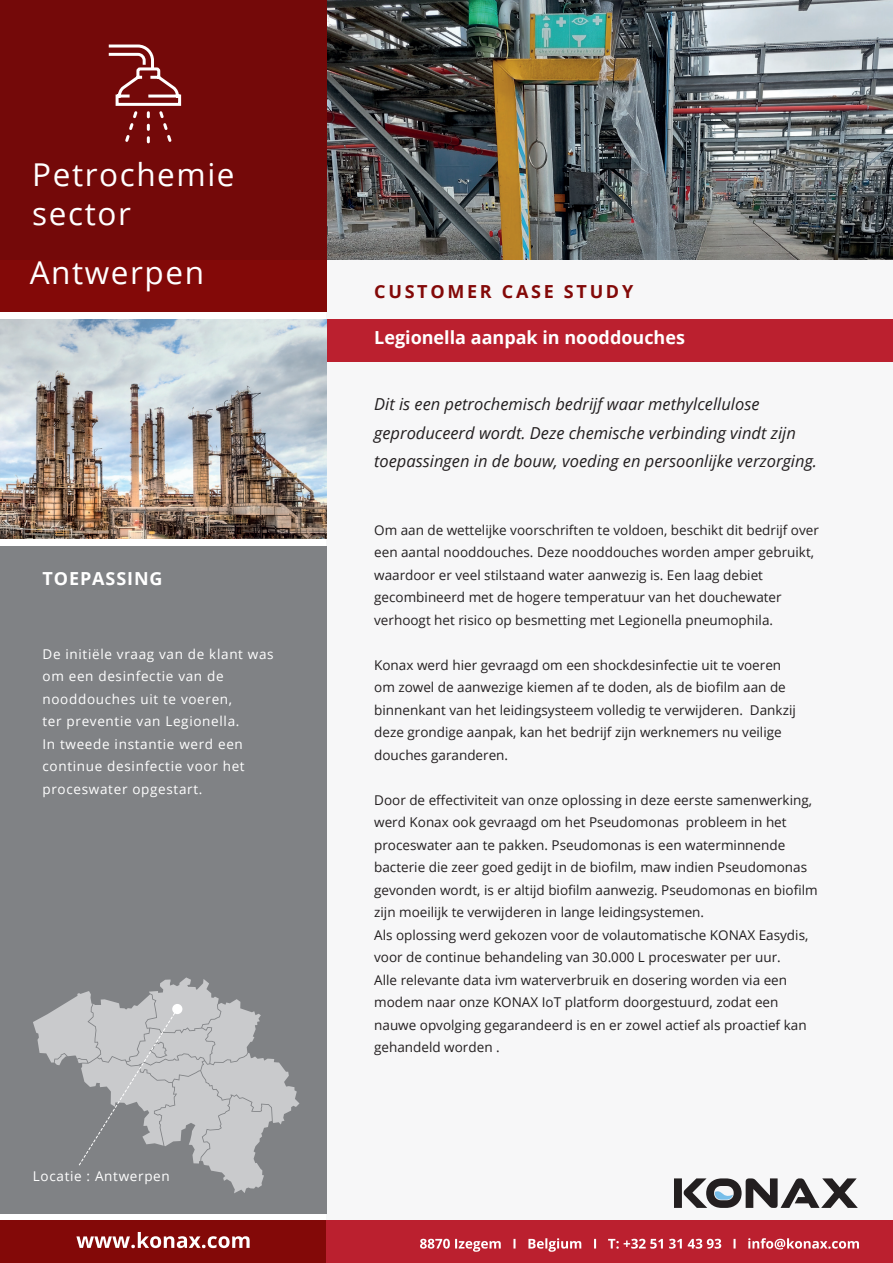
<style>
.page{position:relative;width:893px;height:1263px;background:#fff}
.page>*{position:absolute;margin:0;border:0;box-sizing:border-box;transform-origin:0 0}
.t1{font:31.5px/39px "Open Sans";letter-spacing:.05em;color:#fff}
.t2{font:700 18px "Open Sans";color:#fff}
.t3{font:700 18px "Open Sans";letter-spacing:.15em;color:#830908}
.t4{font:700 18px "Open Sans";letter-spacing:.05em;color:#fff}
.t5{font:italic 16.5px/28.5px "Open Sans";color:#231f20}
.t6{font:13.5px/22.5px "Open Sans";color:#231f20}
.t7{font:13.5px/22.5px "Open Sans";letter-spacing:.05em;color:#fff}
</style>
<div class="page">
<div style="left:326px;top:0;width:567px;height:1249px;background:#f7f7f8"></div>
<img style="left:326px;top:0;width:567px;height:259px">
<div style="left:0;top:259px;width:326px;height:53px;background:#830908"></div>
<div style="left:0;top:0;width:326px;height:259px;background:#740909"></div>
<div style="left:205px;top:319px;width:688px;height:42px;background:#bb202f"></div>
<img style="left:0;top:319px;width:326px;height:220px">
<div style="left:0;top:546px;width:326px;height:668px;background:#808285"></div>
<svg style="left:33px;top:977px;width:266px;height:216px"></svg>
<div style="left:0;top:1220px;width:326px;height:43px;background:#830908"></div>
<svg style="left:76px;top:1232px;width:174px;height:16px"></svg>
<div style="left:326px;top:1220px;width:567px;height:43px;background:#bb202f"></div>
<svg style="left:420px;top:1238px;width:439px;height:14px"></svg>
<svg style="left:674px;top:1178px;width:184px;height:30px"></svg>
<svg style="left:108px;top:44px;width:74px;height:100px"></svg>
<h1 class="t1" style="left:32px;top:154px;width:204px">Petrochemie sector</h1>
<h1 class="t1" style="left:30px;top:252px;width:176px">Antwerpen</h1>
<h2 class="t4" style="left:43px;top:565px;width:122px">TOEPASSING</h2>
<p class="t7" style="left:43px;top:642px;width:233px">De initiële vraag van de klant was om een desinfectie van de nooddouches uit te voeren,<br>ter preventie van Legionella.<br>In tweede instantie werd een continue desinfectie voor het proceswater opgestart.</p>
<p class="t7" style="left:33px;top:1165px;width:138px">Locatie : Antwerpen</p>
<h2 class="t3" style="left:374px;top:279px;width:261px">CUSTOMER CASE STUDY</h2>
<h2 class="t2" style="left:374px;top:325px;width:312px">Legionella aanpak in nooddouches</h2>
<p class="t5" style="left:374px;top:389px;width:444px">Dit is een petrochemisch bedrijf waar methylcellulose geproduceerd wordt. Deze chemische verbinding vindt zijn toepassingen in de bouw, voeding en persoonlijke verzorging.</p>
<p class="t6" style="left:374px;top:518px;width:446px">Om aan de wettelijke voorschriften te voldoen, beschikt dit bedrijf over een aantal nooddouches. Deze nooddouches worden amper gebruikt, waardoor er veel stilstaand water aanwezig is. Een laag debiet gecombineerd met de hogere temperatuur van het douchewater verhoogt het risico op besmetting met Legionella pneumophila.</p>
<p class="t6" style="left:374px;top:653px;width:423px">Konax werd hier gevraagd om een shockdesinfectie uit te voeren om zowel de aanwezige kiemen af te doden, als de biofilm aan de binnenkant van het leidingsysteem volledig te verwijderen. Dankzij deze grondige aanpak, kan het bedrijf zijn werknemers nu veilige douches garanderen.</p>
<p class="t6" style="left:374px;top:788px;width:445px">Door de effectiviteit van onze oplossing in deze eerste samenwerking, werd Konax ook gevraagd om het Pseudomonas probleem in het proceswater aan te pakken. Pseudomonas is een waterminnende bacterie die zeer goed gedijt in de biofilm, maw indien Pseudomonas gevonden wordt, is er altijd biofilm aanwezig. Pseudomonas en biofilm zijn moeilijk te verwijderen in lange leidingsystemen.<br>Als oplossing werd gekozen voor de volautomatische KONAX Easydis, voor de continue behandeling van 30.000 L proceswater per uur.<br>Alle relevante data ivm waterverbruik en dosering worden via een modem naar onze KONAX IoT platform doorgestuurd, zodat een nauwe opvolging gegarandeerd is en er zowel actief als proactief kan gehandeld worden .</p>
</div>
